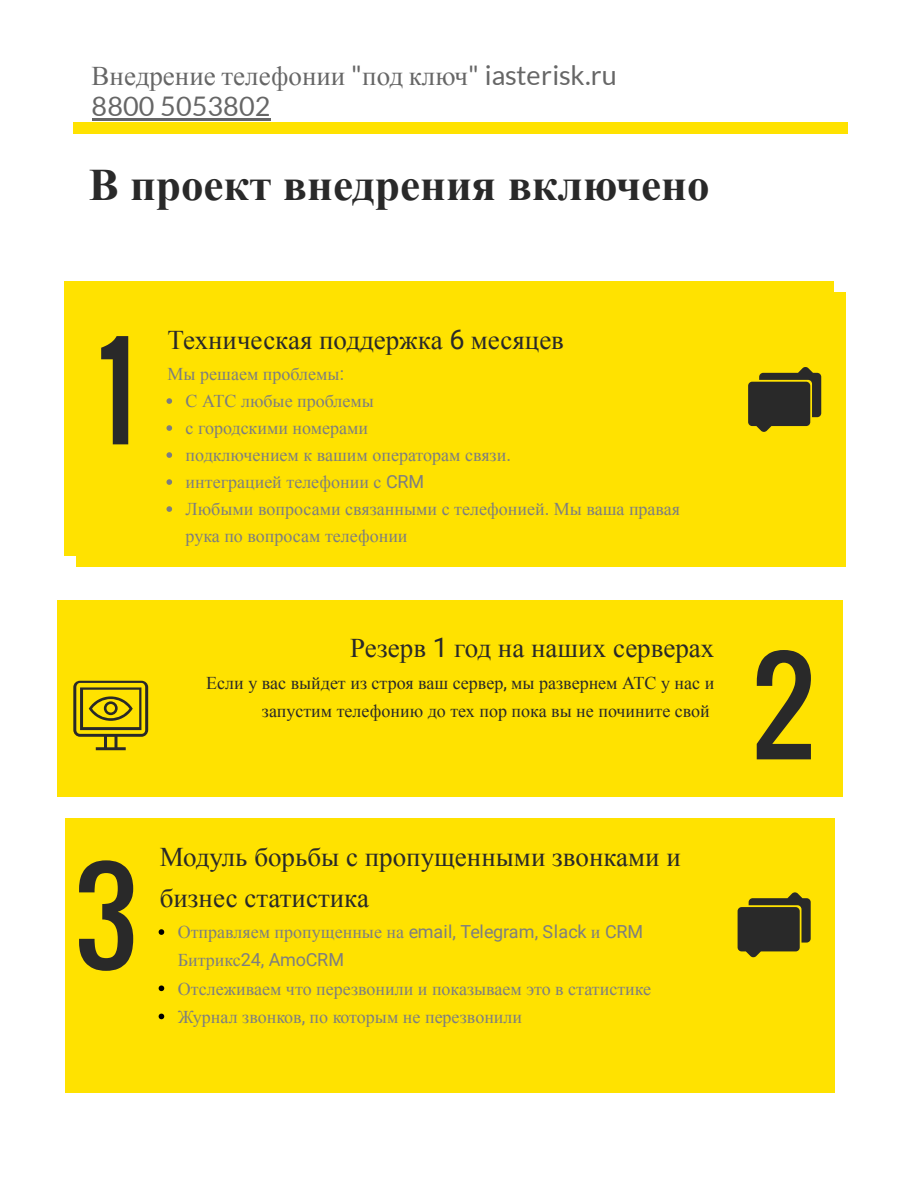
<style>
.page{position:relative;width:918px;height:1188px;background:#fff}
.page>*{position:absolute;margin:0;border:0;box-sizing:border-box;transform-origin:0 0}
.t1{font:123.75px "Oswald";color:#292929}
.t2{font:700 45px "Times New Roman";color:#292929}
.t3{font:27px/40.5px "Times New Roman";color:#292929}
.t4{font:27px "Times New Roman";color:#666}
.t5{font:27px "Lato";letter-spacing:.005em;color:#666}
.t6{font:18px/27px "Times New Roman";color:#7d7e80}
.t7{font:18px/28.2px "Times New Roman";color:#292929;text-align:right}
.t8{font:18px "Roboto";letter-spacing:-.005em;color:#7d7e80}
.s1{font-family:"Lato"}
.s2{font-family:"Roboto"}
.s3{font-family:"Times New Roman"}
</style>
<div class="page">
<div style="left:73px;top:123px;width:417px;height:11px;background:#ffe200"></div>
<div style="left:490px;top:123px;width:357px;height:11px;background:#ffe200"></div>
<div style="left:65px;top:281px;width:769px;height:275px;background:#ffe200"></div>
<div style="left:57px;top:600px;width:785px;height:197px;background:#ffe200"></div>
<svg style="left:73px;top:681px;width:75px;height:69px"></svg>
<div style="left:76px;top:292px;width:769px;height:275px;background:#ffe200"></div>
<svg style="left:166px;top:398px;width:6px;height:6px"></svg>
<svg style="left:166px;top:425px;width:6px;height:6px"></svg>
<svg style="left:166px;top:452px;width:6px;height:6px"></svg>
<svg style="left:166px;top:479px;width:6px;height:6px"></svg>
<svg style="left:166px;top:506px;width:6px;height:6px"></svg>
<svg style="left:748px;top:367px;width:73px;height:65px"></svg>
<div style="left:65px;top:818px;width:770px;height:274px;background:#ffe200"></div>
<svg style="left:159px;top:929px;width:5px;height:6px"></svg>
<svg style="left:159px;top:986px;width:5px;height:5px"></svg>
<svg style="left:159px;top:1014px;width:5px;height:5px"></svg>
<svg style="left:738px;top:892px;width:73px;height:65px"></svg>
<hr style="left:92px;top:118px;width:179px;height:3px;background:#666">
<h3 class="t4" style="left:92px;top:61px;width:527px">Внедрение телефонии <span class="s1">"</span>под ключ<span class="s1">" iasterisk.ru</span></h3>
<h3 class="t5" style="left:92px;top:91px;width:180px">8800 5053802</h3>
<h2 class="t2" style="left:89px;top:160px;width:622px">В проект внедрения включено</h2>
<h3 class="t3" style="left:156px;top:308px;width:398px">Техническая поддержка <span class="s2">6</span> месяцев</h3>
<h1 class="t1" style="left:97px;top:297px;width:40px">1</h1>
<h3 class="t3" style="left:168px;top:319px;width:398px">Техническая поддержка <span class="s2">6</span> месяцев</h3>
<p class="t6" style="left:186px;top:361px;width:496px;text-indent:-18px">Мы решаем проблемы<span class="s2">:<br></span>С АТС любые проблемы<br>с городскими номерами<br>подключением к вашим операторам связи<span class="s2">.<br></span>интеграцией телефонии с <span class="s2">CRM<br></span>Любыми вопросами связанными с телефонией<span class="s2">.</span> Мы ваша правая рука по вопросам телефонии</p>
<h3 class="t3" style="left:350px;top:628px;width:366px">Резерв <span class="s2">1</span> год на наших серверах</h3>
<p class="t7" style="left:206px;top:668px;width:510px">Если у вас выйдет из строя ваш сервер<span class="s2">,</span> мы развернем АТС у нас и запустим телефонию до тех пор пока вы не почините свой</p>
<h1 class="t1" style="left:73px;top:822px;width:67px">3</h1>
<h3 class="t3" style="left:160px;top:837px;width:523px">Модуль борьбы с пропущенными звонками и бизнес статистика</h3>
<p class="t6" style="left:178px;top:919px;width:467px">Отправляем пропущенные на <span class="s2">email, Telegram, Slack</span> и <span class="s2">CRM</span></p>
<p class="t8" style="left:178px;top:950px;width:168px"><span class="s3">Битрикс</span>24, AmoCRM</p>
<p class="t6" style="left:178px;top:974px;width:475px;line-height:28.2px">Отслеживаем что перезвонили и показываем это в статистике<br>Журнал звонков<span class="s2">,</span> по которым не перезвонили</p>
<h1 class="t1" style="left:751px;top:612px;width:67px">2</h1>
</div>
